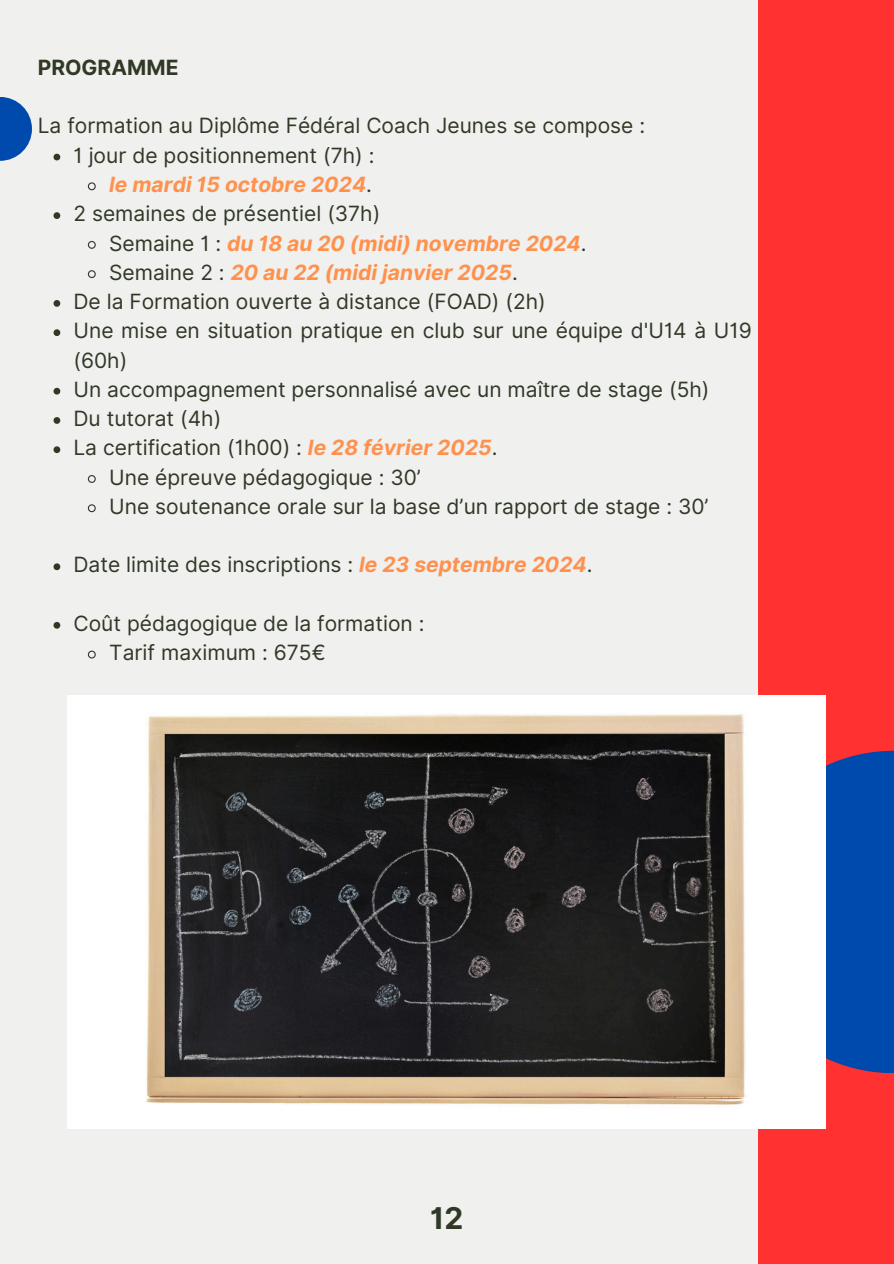
<style>
.page{position:relative;width:894px;height:1264px;background:#fff}
.page>*{position:absolute;margin:0;border:0;box-sizing:border-box;transform-origin:0 0}
.t1{font:700 30px "Inter";color:#303826}
.t2{font:21px/29.2px "Inter";color:#303826}
.t3{font:italic 700 21px "Inter";color:#ff914d}
.t4{font:700 21px "Inter";color:#303826}
.s1{font-weight:400;font-style:normal;color:#303826}
.s2{font-weight:700;font-style:italic;color:#ff914d}
</style>
<div class="page">
<div style="left:0;top:0;width:893px;height:1263px;background:#f0f0ef"></div>
<div style="left:757px;top:0;width:136px;height:1263px;background:#ff3131"></div>
<div style="left:732px;top:750px;width:161px;height:323px;background:#004aad"></div>
<img style="left:68px;top:695px;width:757px;height:433px">
<svg style="left:0;top:97px;width:32px;height:64px;fill:#004aad"></svg>
<svg style="left:53px;top:154px;width:7px;height:6px"></svg>
<svg style="left:87px;top:182px;width:9px;height:9px"></svg>
<svg style="left:53px;top:212px;width:7px;height:7px"></svg>
<svg style="left:87px;top:241px;width:9px;height:8px"></svg>
<svg style="left:87px;top:270px;width:9px;height:9px"></svg>
<svg style="left:53px;top:300px;width:7px;height:7px"></svg>
<svg style="left:53px;top:329px;width:7px;height:7px"></svg>
<svg style="left:53px;top:388px;width:7px;height:6px"></svg>
<svg style="left:53px;top:417px;width:7px;height:7px"></svg>
<svg style="left:53px;top:446px;width:7px;height:7px"></svg>
<svg style="left:87px;top:475px;width:9px;height:8px"></svg>
<svg style="left:87px;top:504px;width:9px;height:9px"></svg>
<svg style="left:53px;top:563px;width:7px;height:7px"></svg>
<svg style="left:53px;top:622px;width:7px;height:6px"></svg>
<svg style="left:87px;top:650px;width:9px;height:9px"></svg>
<p class="t4" style="left:38px;top:55px;width:142px">PROGRAMME</p>
<p class="t2" style="left:38px;top:111px;width:608px">La formation au Diplôme Fédéral Coach Jeunes se compose :</p>
<p class="t2" style="left:73px;top:140px;width:302px">1 jour de positionnement (7h) :</p>
<p class="t3" style="left:109px;top:172px;width:264px">le mardi 15 octobre 2024<span class="s1">.</span></p>
<p class="t2" style="left:73px;top:199px;width:308px">2 semaines de présentiel (37h)</p>
<p class="t3" style="left:109px;top:230px;width:479px"><span class="s1">Semaine 1 :</span> du 18 au 20 (midi) novembre 2024<span class="s1">.</span></p>
<p class="t3" style="left:109px;top:259px;width:410px"><span class="s1">Semaine 2 :</span> 20 au 22 (midi janvier 2025<span class="s1">.</span></p>
<p class="t2" style="left:73px;top:287px;width:473px">De la Formation ouverte à distance (FOAD) (2h)</p>
<p class="t2" style="left:73px;top:316px;width:679px">Une mise en situation pratique en club sur une équipe d'U14 à U19 (60h)</p>
<p class="t2" style="left:73px;top:374px;width:637px">Un accompagnement personnalisé avec un maître de stage (5h)</p>
<p class="t2" style="left:73px;top:404px;width:149px">Du tutorat (4h)</p>
<p class="t2" style="left:73px;top:433px;width:425px">La certification (1h00) : <span class="s2">le 28 février 2025</span>.</p>
<p class="t2" style="left:109px;top:462px;width:313px">Une épreuve pédagogique : 30’</p>
<p class="t2" style="left:109px;top:491px;width:601px">Une soutenance orale sur la base d’un rapport de stage : 30’</p>
<p class="t2" style="left:73px;top:550px;width:520px">Date limite des inscriptions : <span class="s2">le 23 septembre 2024</span>.</p>
<p class="t2" style="left:73px;top:608px;width:352px">Coût pédagogique de la formation :</p>
<p class="t2" style="left:109px;top:638px;width:218px">Tarif maximum : 675€</p>
<h1 class="t1" style="left:430px;top:1199px;width:35px">12</h1>
</div>
